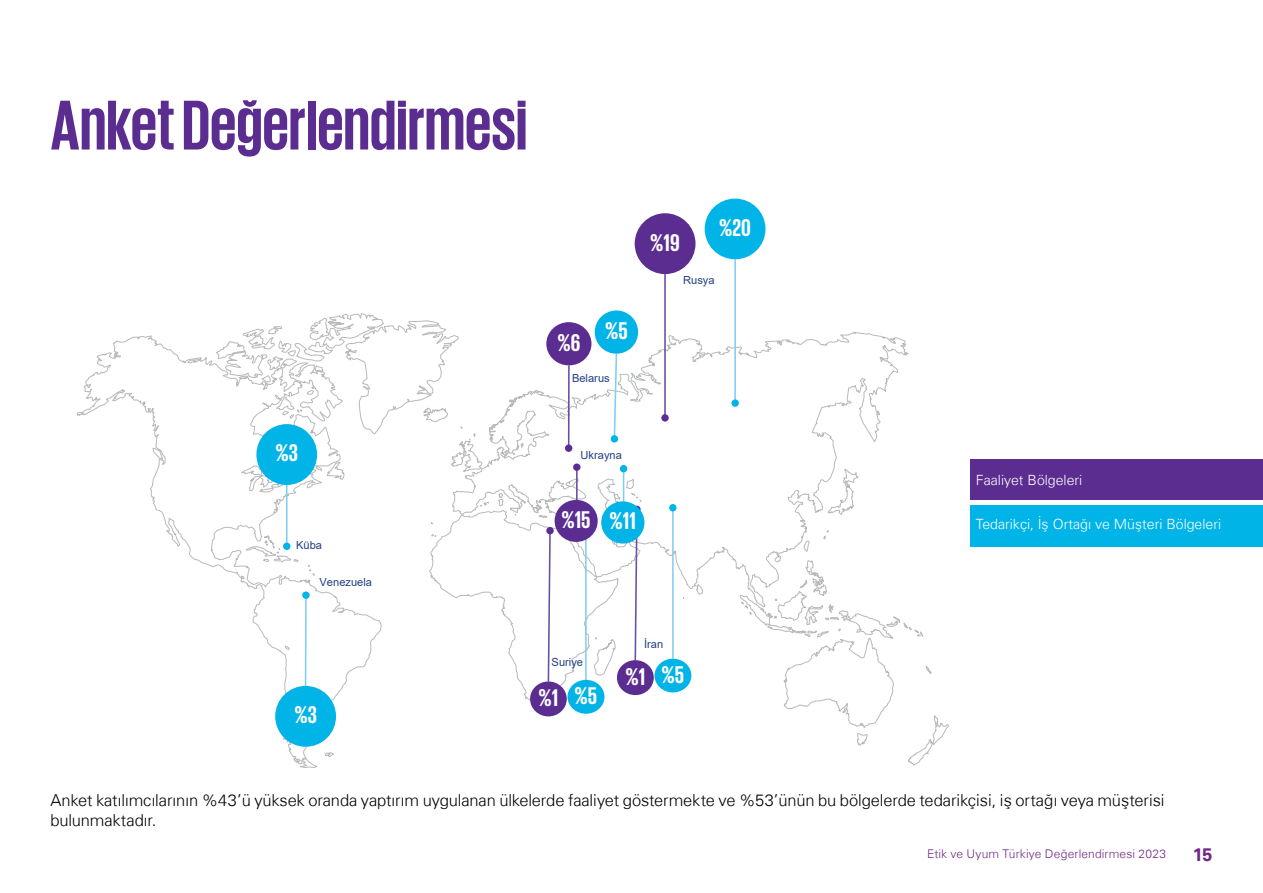
<style>
.page{position:relative;width:1263px;height:893px;background:#fff}
.page>*{position:absolute;margin:0;border:0;box-sizing:border-box;transform-origin:0 0}
.t1{font:700 72px "KPMG";letter-spacing:-.005em;color:#5c2d91}
.t2{font:700 24.75px "KPMG";color:#fff}
.t3{font:700 18px "Universfor KPMG";color:#702784}
.t4{font:300 16.5px/19.8px "Universfor KPMG";letter-spacing:-.005em;color:#000}
.t5{font:300 14.1px "Universfor KPMG";color:#fff}
.t6{font:300 12px "Universfor KPMG";letter-spacing:.01em;color:#702784}
.t7{font:11.1px "Arial";letter-spacing:.005em;color:#243e86}
</style>
<div class="page">
<div style="left:971px;top:459px;width:292px;height:41px;background:#5c2d91"></div>
<div style="left:971px;top:505px;width:292px;height:42px;background:#00b4e8"></div>
<svg style="left:77px;top:313px;width:872px;height:455px"></svg>
<hr style="left:664px;top:274px;width:2px;height:144px;background:#674fa1">
<div style="left:661px;top:414px;width:8px;height:8px;background:#5c2d91;border-radius:50%"></div>
<div style="left:635px;top:213px;width:60px;height:61px;background:#5c2d91;border-radius:50%"></div>
<hr style="left:305px;top:595px;width:2px;height:91px;background:#7fcff4">
<div style="left:302px;top:591px;width:8px;height:8px;background:#00b4e8;border-radius:50%"></div>
<div style="left:275px;top:686px;width:61px;height:61px;background:#00b4e8;border-radius:50%"></div>
<hr style="left:734px;top:259px;width:2px;height:144px;background:#7fcff4">
<div style="left:731px;top:399px;width:8px;height:8px;background:#00b4e8;border-radius:50%"></div>
<div style="left:705px;top:199px;width:60px;height:60px;background:#00b4e8;border-radius:50%"></div>
<svg style="left:613px;top:354px;width:5px;height:83px"></svg>
<div style="left:611px;top:435px;width:7px;height:8px;background:#00b4e8;border-radius:50%"></div>
<div style="left:595px;top:310px;width:43px;height:44px;background:#00b4e8;border-radius:50%"></div>
<hr style="left:568px;top:365px;width:2px;height:83px;background:#674fa1">
<div style="left:565px;top:444px;width:7px;height:8px;background:#5c2d91;border-radius:50%"></div>
<div style="left:546px;top:322px;width:45px;height:43px;background:#5c2d91;border-radius:50%"></div>
<svg style="left:634px;top:538px;width:4px;height:122px"></svg>
<div style="left:617px;top:660px;width:37px;height:35px;background:#5c2d91;border-radius:50%"></div>
<hr style="left:672px;top:508px;width:2px;height:151px;background:#7fcff4">
<div style="left:669px;top:504px;width:7px;height:7px;background:#00b4e8;border-radius:50%"></div>
<div style="left:654px;top:659px;width:37px;height:33px;background:#00b4e8;border-radius:50%"></div>
<svg style="left:547px;top:533px;width:5px;height:148px"></svg>
<div style="left:546px;top:527px;width:8px;height:7px;background:#5c2d91;border-radius:50%"></div>
<div style="left:530px;top:681px;width:37px;height:35px;background:#5c2d91;border-radius:50%"></div>
<hr style="left:585px;top:529px;width:2px;height:151px;background:#7fcff4">
<div style="left:567px;top:680px;width:37px;height:34px;background:#00b4e8;border-radius:50%"></div>
<hr style="left:576px;top:467px;width:2px;height:36px;background:#674fa1">
<div style="left:573px;top:463px;width:7px;height:8px;background:#5c2d91;border-radius:50%"></div>
<div style="left:555px;top:500px;width:43px;height:42px;background:#5c2d91;border-radius:50%"></div>
<hr style="left:623px;top:469px;width:1px;height:36px;background:#7fcff4">
<div style="left:620px;top:465px;width:7px;height:7px;background:#00b4e8;border-radius:50%"></div>
<div style="left:601px;top:501px;width:43px;height:43px;background:#00b4e8;border-radius:50%"></div>
<hr style="left:286px;top:485px;width:2px;height:61px;background:#7fcff4">
<div style="left:283px;top:543px;width:7px;height:7px;background:#00b4e8;border-radius:50%"></div>
<div style="left:256px;top:424px;width:61px;height:61px;background:#00b4e8;border-radius:50%"></div>
<h1 class="t1" style="left:50px;top:89px;width:479px">Anket Değerlendirmesi</h1>
<h2 class="t2" style="left:605px;top:318px;width:24px">%5</h2>
<h2 class="t2" style="left:557px;top:330px;width:24px">%6</h2>
<p class="t7" style="left:572px;top:370px;width:39px">Belarus</p>
<h2 class="t2" style="left:650px;top:230px;width:31px">%19</h2>
<h2 class="t2" style="left:719px;top:215px;width:33px">%20</h2>
<p class="t7" style="left:683px;top:272px;width:33px">Rusya</p>
<h2 class="t2" style="left:276px;top:441px;width:24px">%3</h2>
<p class="t7" style="left:580px;top:448px;width:43px">Ukrayna</p>
<p class="t7" style="left:296px;top:537px;width:27px">Küba</p>
<p class="t7" style="left:320px;top:575px;width:54px">Venezuela</p>
<h2 class="t2" style="left:561px;top:508px;width:76px">%15 %11</h2>
<p class="t7" style="left:644px;top:637px;width:21px">İran</p>
<h2 class="t2" style="left:294px;top:702px;width:24px">%3</h2>
<p class="t7" style="left:552px;top:655px;width:33px">Suriye</p>
<h2 class="t2" style="left:538px;top:684px;width:60px">%1 %5</h2>
<h2 class="t2" style="left:625px;top:663px;width:60px">%1 %5</h2>
<p class="t5" style="left:976px;top:471px;width:108px">Faaliyet Bölgeleri</p>
<p class="t5" style="left:976px;top:515px;width:247px">Tedarikçi, İş Ortağı ve Müşteri Bölgeleri</p>
<p class="t4" style="left:50px;top:790px;width:1116px">Anket katılımcılarının %43’ü yüksek oranda yaptırım uygulanan ülkelerde faaliyet göstermekte ve %53’ünün bu bölgelerde tedarikçisi, iş ortağı veya müşterisi bulunmaktadır.</p>
<p class="t6" style="left:927px;top:847px;width:240px">Etik ve Uyum Türkiye Değerlendirmesi 2023</p>
<p class="t3" style="left:1193px;top:843px;width:21px">15</p>
</div>
